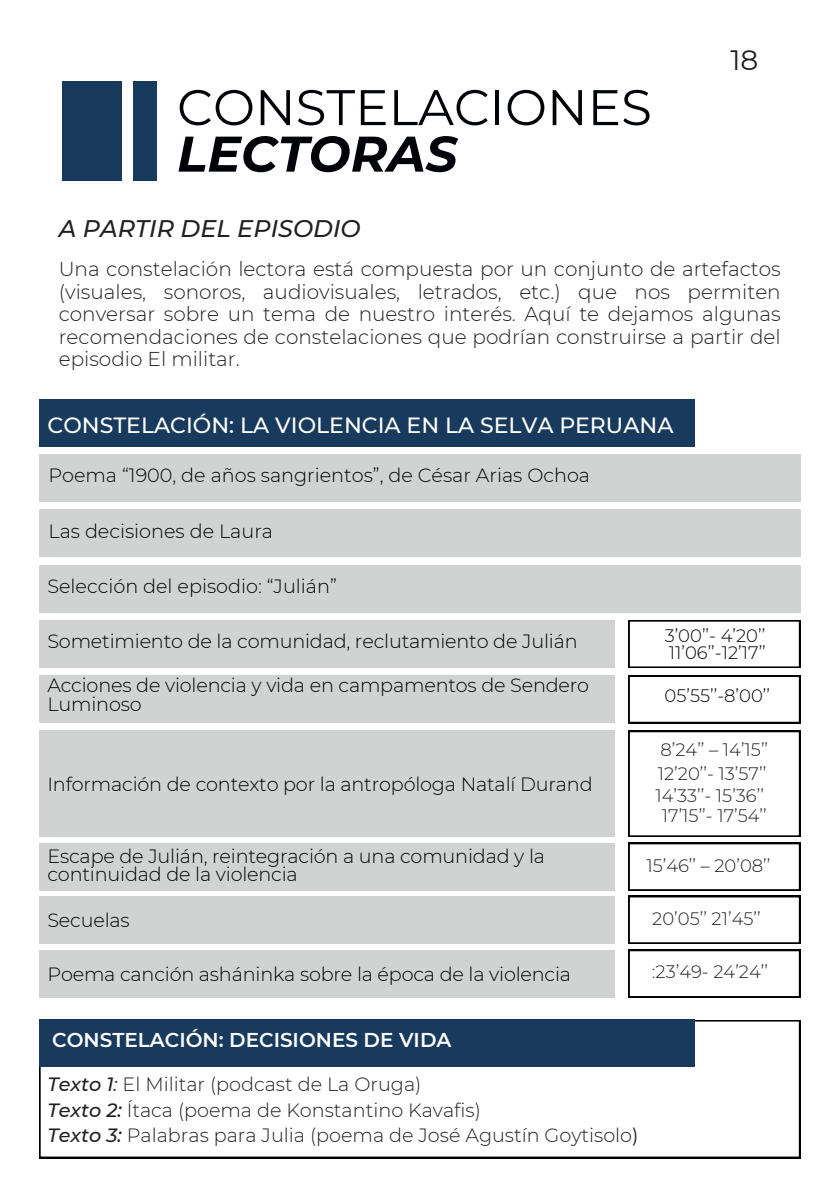
<style>
.page{position:relative;width:839px;height:1191px;background:#fff}
.page>*{position:absolute;margin:0;border:0;box-sizing:border-box;transform-origin:0 0}
.t1{font:50px/46.4px "Montserrat";color:#000307}
.t2{font:28px "Montserrat";color:#231f20}
.t3{font:italic 500 24px "Montserrat";color:#231f20}
.t4{font:500 22px "Montserrat";color:#fff}
.t5{font:300 20px/22.4px "Montserrat";color:#231f20;text-align:justify}
.t6{font:600 20px "Montserrat";color:#fff}
.t7{font:300 19.2px/19.6px "Montserrat";letter-spacing:-.01em;color:#000305}
.t8{font:300 19.2px/25.6px "Montserrat";color:#231f20}
.t9{font:300 18px/24px "Montserrat";color:#231f20}
.t10{font:300 18px/16.4px "Montserrat";color:#000}
.s1{font-weight:700;font-style:italic}
.s2{font-weight:500;font-style:italic}
.s3{font-weight:400;font-style:italic}
.s4{font-weight:400}
</style>
<div class="page">
<div style="left:62px;top:81px;width:60px;height:99px;background:#173a5d"></div>
<div style="left:133px;top:81px;width:23px;height:99px;background:#173a5d"></div>
<div style="left:39px;top:399px;width:656px;height:48px;background:#173a5d"></div>
<div style="left:39px;top:454px;width:761px;height:48px;background:#d1d2d2"></div>
<div style="left:39px;top:510px;width:761px;height:47px;background:#d1d2d2"></div>
<div style="left:39px;top:565px;width:761px;height:48px;background:#d1d2d2"></div>
<div style="left:39px;top:620px;width:575px;height:48px;background:#d1d2d2"></div>
<div style="left:39px;top:675px;width:575px;height:48px;background:#d1d2d2"></div>
<div style="left:39px;top:731px;width:575px;height:106px;background:#d1d2d2"></div>
<div style="left:39px;top:843px;width:575px;height:48px;background:#d1d2d2"></div>
<div style="left:39px;top:896px;width:575px;height:48px;background:#d1d2d2"></div>
<div style="left:39px;top:950px;width:575px;height:48px;background:#d1d2d2"></div>
<svg style="left:628px;top:620px;width:172px;height:48px"></svg>
<svg style="left:628px;top:675px;width:172px;height:48px"></svg>
<svg style="left:628px;top:731px;width:172px;height:106px"></svg>
<svg style="left:628px;top:843px;width:172px;height:101px"></svg>
<svg style="left:628px;top:950px;width:172px;height:48px"></svg>
<svg style="left:39px;top:1020px;width:761px;height:138px"></svg>
<div style="left:39px;top:1019px;width:656px;height:48px;background:#173a5d"></div>
<p class="t1" style="left:177px;top:84px;width:476px">CONSTELACIONES<br><span class="s1">LECTORAS</span></p>
<p class="t2" style="left:730px;top:43px;width:29px">18</p>
<h1 class="t3" style="left:59px;top:214px;width:303px">A PARTIR DEL EPISODIO</h1>
<p class="t5" style="left:59px;top:258px;width:723px">Una constelación lectora está compuesta por un conjunto de artefactos (visuales, sonoros, audiovisuales, letrados, etc.) que nos permiten conversar sobre un tema de nuestro interés. Aquí te dejamos algunas recomendaciones de constelaciones que podrían construirse a partir del episodio El militar.</p>
<h4 class="t4" style="left:47px;top:412px;width:627px">CONSTELACIÓN: LA VIOLENCIA EN LA SELVA PERUANA</h4>
<h2 class="t7" style="left:48px;top:466px;width:543px">Poema “1900, de años sangrientos”, de César Arias Ochoa</h2>
<h4 class="t7" style="left:48px;top:521px;width:226px">Las decisiones de Laura</h4>
<h2 class="t7" style="left:47px;top:577px;width:291px">Selección del episodio: “Julián”</h2>
<h4 class="t7" style="left:47px;top:632px;width:531px">Sometimiento de la comunidad, reclutamiento de Julián</h4>
<h4 class="t7" style="left:47px;top:675px;width:543px">Acciones de violencia y vida en campamentos de Sendero<br>Luminoso</h4>
<h4 class="t7" style="left:47px;top:774px;width:546px">Información de contexto por la antropóloga Natalí Durand</h4>
<h4 class="t7" style="left:47px;top:847px;width:499px;line-height:18px">Escape de Julián, reintegración a una comunidad y la continuidad de la violencia</h4>
<h4 class="t7" style="left:47px;top:911px;width:84px">Secuelas</h4>
<h4 class="t7" style="left:47px;top:965px;width:525px">Poema canción asháninka sobre la época de la violencia</h4>
<p class="t10" style="left:664px;top:627px;width:103px">3’00’’- 4’20’’<br>11’06’’-12’17’’</p>
<p class="t10" style="left:664px;top:687px;width:107px">05’55’’-8’00’’</p>
<h4 class="t9" style="left:657px;top:737px;width:112px">8’24’’ – 14’15’’<br>12’20’’- 13’57’’</h4>
<h4 class="t9" style="left:655px;top:784px;width:110px">14’33’’- 15’36’’</h4>
<h4 class="t9" style="left:661px;top:803px;width:106px">17’15’’- 17’54’’</h4>
<p class="t9" style="left:646px;top:854px;width:126px">15’46’’ – 20’08’’</p>
<h4 class="t9" style="left:652px;top:907px;width:110px">20’05’’ 21’45’’</h4>
<p class="t9" style="left:652px;top:960px;width:118px">:23’49- 24’24’’</p>
<h4 class="t6" style="left:52px;top:1027px;width:401px">CONSTELACIÓN: DECISIONES DE VIDA</h4>
<h3 class="t8" style="left:47px;top:1071px;width:592px"><span class="s2">Texto 1</span><span class="s3">:</span> El Militar (podcast de La Oruga)<br><span class="s2">Texto 2:</span> Ítaca (poema de Konstantino Kavafis)<br><span class="s2">Texto 3:</span> Palabras para Julia (poema de José Agustín Goytisolo<span class="s4">)</span></h3>
</div>
